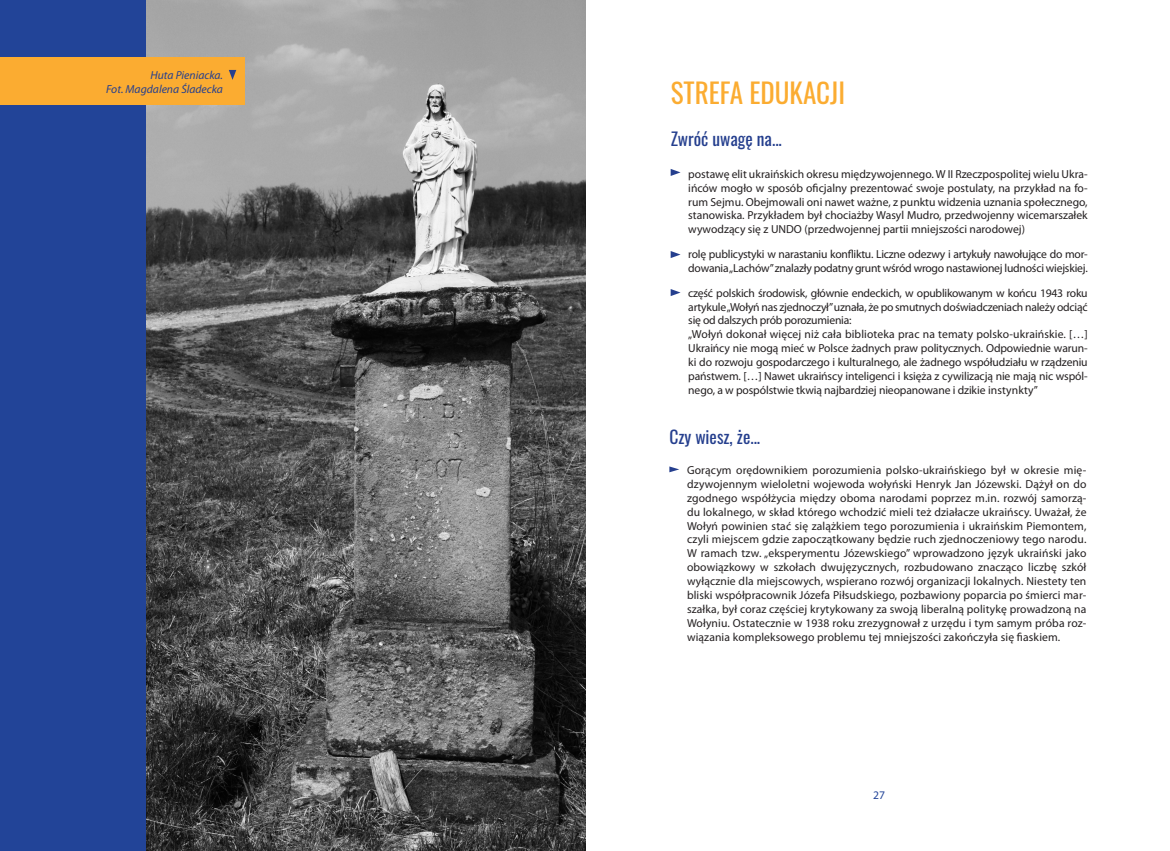
<style>
.page{position:relative;width:1170px;height:851px;background:#fff}
.page>*{position:absolute;margin:0;border:0;box-sizing:border-box;transform-origin:0 0}
.tytuły_rodziałów_bro{font:27.12px "Oswald";color:#fbac31}
.podtytuły_strefy_edu{font:17.5px "Oswald";color:#253f8e}
.teksty_główne_strefy{font:11.62px/14px "Myriad Pro";letter-spacing:-.02em;color:#231f20;text-align:justify}
.podpisy_brązowe{font:italic 11.62px "Myriad Pro";color:#253f8e}
.t1{font:11.62px "Myriad Pro";color:#224498}
</style>
<div class="page">
<img style="left:145px;top:0;width:440px;height:850px">
<div style="left:0;top:0;width:145px;height:850px;background:#224498"></div>
<div style="left:0;top:57px;width:245px;height:47px;background:#fbac31"></div>
<svg style="left:229px;top:70px;width:7px;height:10px"></svg>
<svg style="left:670px;top:169px;width:10px;height:7px"></svg>
<svg style="left:670px;top:251px;width:10px;height:7px"></svg>
<svg style="left:670px;top:289px;width:10px;height:7px"></svg>
<svg style="left:669px;top:466px;width:10px;height:6px"></svg>
<p class="podpisy_brązowe" style="left:150px;top:68px;width:74px">Huta Pieniacka.</p>
<p class="podpisy_brązowe" style="left:106px;top:81px;width:118px">Fot. Magdalena Śladecka</p>
<p class="tytuły_rodziałów_bro" style="left:670px;top:69px;width:176px">STREFA EDUKACJI</p>
<p class="podtytuły_strefy_edu" style="left:670px;top:123px;width:113px">Zwróć uwagę na...</p>
<p class="teksty_główne_strefy" style="left:688px;top:166px;width:401px">postawę elit ukraińskich okresu międzywojennego. W II Rzeczpospolitej wielu Ukra&shy;ińców mogło w sposób oficjalny prezentować swoje postulaty, na przykład na fo&shy;rum Sejmu. Obejmowali oni nawet ważne, z punktu widzenia uznania społecznego, stanowiska. Przykładem był chociażby Wasyl Mudro, przedwojenny wicemarszałek wywodzący się z UNDO (przedwojennej partii mniejszości narodowej)</p>
<p class="teksty_główne_strefy" style="left:688px;top:247px;width:401px">rolę publicystyki w narastaniu konfliktu. Liczne odezwy i artykuły nawołujące do mor&shy;dowania „Lachów” znalazły podatny grunt wśród wrogo nastawionej ludności wiejskiej.</p>
<p class="teksty_główne_strefy" style="left:688px;top:285px;width:401px">część polskich środowisk, głównie endeckich, w opublikowanym w końcu 1943 roku artykule „Wołyń nas zjednoczył” uznała, że po smutnych doświadczeniach należy odciąć się od dalszych prób porozumienia:</p>
<p class="teksty_główne_strefy" style="left:688px;top:327px;width:401px">„Wołyń dokonał więcej niż cała biblioteka prac na tematy polsko‑ukraińskie. […] Ukraińcy nie mogą mieć w Polsce żadnych praw politycznych. Odpowiednie warun&shy;ki do rozwoju gospodarczego i kulturalnego, ale żadnego współudziału w rządzeniu państwem. […] Nawet ukraińscy inteligenci i księża z cywilizacją nie mają nic wspól&shy;nego, a w pospólstwie tkwią najbardziej nieopanowane i dzikie instynkty”</p>
<p class="podtytuły_strefy_edu" style="left:669px;top:421px;width:92px">Czy wiesz, że...</p>
<p class="teksty_główne_strefy" style="left:687px;top:462px;width:401px">Gorącym orędownikiem porozumienia polsko-ukraińskiego był w okresie mię&shy;dzywojennym wieloletni wojewoda wołyński Henryk Jan Józewski. Dążył on do zgodnego współżycia między oboma narodami poprzez m.in. rozwój samorzą&shy;du lokalnego, w skład którego wchodzić mieli też działacze ukraińscy. Uważał, że Wołyń powinien stać się zalążkiem tego porozumienia i ukraińskim Piemontem, czyli miejscem gdzie zapoczątkowany będzie ruch zjednoczeniowy tego narodu.<br>W ramach tzw. „eksperymentu Józewskiego” wprowadzono język ukraiński jako obowiązkowy w szkołach dwujęzycznych, rozbudowano znacząco liczbę szkół wyłącznie dla miejscowych, wspierano rozwój organizacji lokalnych. Niestety ten bliski współpracownik Józefa Piłsudskiego, pozbawiony poparcia po śmierci mar&shy;szałka, był coraz częściej krytykowany za swoją liberalną politykę prowadzoną na Wołyniu. Ostatecznie w 1938 roku zrezygnował z urzędu i tym samym próba roz&shy;wiązania kompleksowego problemu tej mniejszości zakończyła się fiaskiem.</p>
<p class="t1" style="left:873px;top:787px;width:13px">27</p>
</div>
